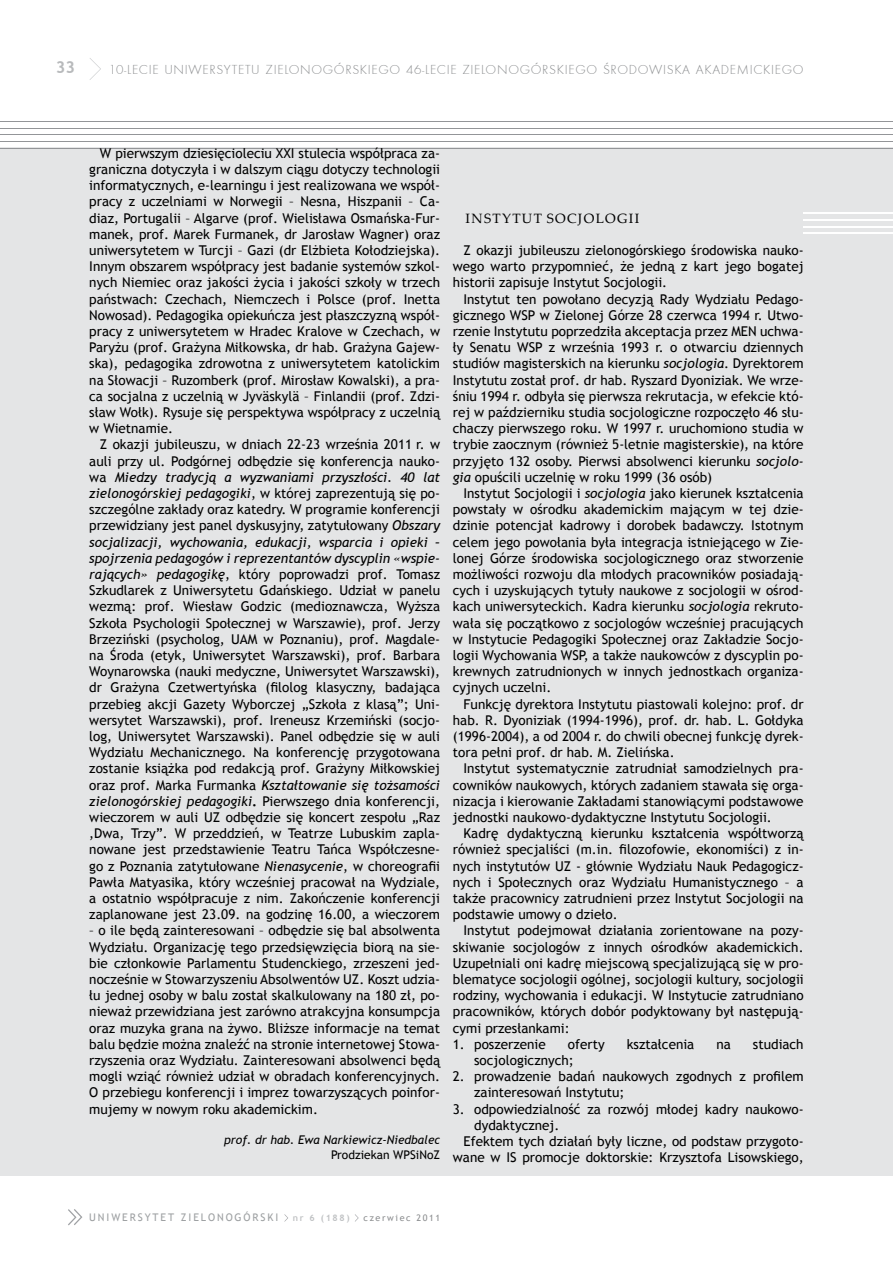
<style>
.page{position:relative;width:893px;height:1263px;background:#fff}
.page>*{position:absolute;margin:0;border:0;box-sizing:border-box;transform-origin:0 0}
.t1{font:700 16.5px "Trebuchet MS";color:#b8babc}
.t2{font:13.5px/16.2px "Trebuchet MS";color:#000;text-align:justify}
.t3{font:13.5px "Futura TEE Ligh";letter-spacing:.05em;color:#8a8c8e}
.t4{font:13.5px "Palatino Linotype";letter-spacing:.1em;color:#000}
.t5{font:italic 12px "Trebuchet MS";color:#000}
.t6{font:12px "Trebuchet MS";color:#000}
.t7{font:10.5px "Trebuchet MS";letter-spacing:.18em;color:#9da0a2}
.t8{font:9px "Trebuchet MS";letter-spacing:.18em;color:#8a8c8e}
.t9{font:700 9px "Trebuchet MS";color:#c0c2c4}
.s1{font-style:italic}
.s2{font-weight:700}
</style>
<div class="page">
<svg style="left:90px;top:58px;width:11px;height:22px"></svg>
<svg style="left:68px;top:1209px;width:14px;height:16px"></svg>
<svg style="left:355px;top:1214px;width:4px;height:8px"></svg>
<div style="left:0;top:148px;width:893px;height:1028px;background:#e4e5e6"></div>
<hr style="left:0;top:121px;width:893px;height:1px;background:#939598">
<hr style="left:0;top:128px;width:893px;height:1px;background:#939598">
<hr style="left:0;top:135px;width:893px;height:1px;background:#939598">
<hr style="left:0;top:141px;width:893px;height:1px;background:#939598">
<hr style="left:0;top:148px;width:893px;height:1px;background:#939598">
<hr style="left:803px;top:212px;width:90px;height:2px;background:#fff">
<hr style="left:803px;top:219px;width:90px;height:2px;background:#fff">
<hr style="left:803px;top:226px;width:90px;height:1px;background:#fff">
<hr style="left:803px;top:233px;width:90px;height:1px;background:#fff">
<p class="t1" style="left:56px;top:57px;width:21px">33</p>
<p class="t3" style="left:109px;top:61px;width:696px">10-LECIE UNIWERSYTETU ZIELONOGÓRSKIEGO 46-LECIE ZIELONOGÓRSKIEGO ŒRODOWISKA AKADEMICKIEGO</p>
<p class="t2" style="left:89px;top:145px;width:352px;text-indent:11px">W pierwszym dziesięcioleciu XXI stulecia współpraca za&shy;graniczna dotyczyła i w dalszym ciągu dotyczy technologii informatycznych, e-learningu i jest realizowana we współ&shy;pracy z uczelniami w Norwegii – Nesna, Hiszpanii – Ca&shy;diaz, Portugalii – Algarve (prof. Wielisława Osmańska-Fur&shy;manek, prof. Marek Furmanek, dr Jarosław Wagner) oraz uniwersytetem w Turcji – Gazi (dr Elżbieta Kołodziejska).<br>Innym obszarem współpracy jest badanie systemów szkol&shy;nych Niemiec oraz jakości życia i jakości szkoły w trzech państwach: Czechach, Niemczech i Polsce (prof. Inetta Nowosad). Pedagogika opiekuńcza jest płaszczyzną współ&shy;pracy z uniwersytetem w Hradec Kralove w Czechach, w Paryżu (prof. Grażyna Miłkowska, dr hab. Grażyna Gajew&shy;ska), pedagogika zdrowotna z uniwersytetem katolickim na Słowacji – Ruzomberk (prof. Mirosław Kowalski), a pra&shy;ca socjalna z uczelnią w Jyväskylä – Finlandii (prof. Zdzi&shy;sław Wołk). Rysuje się perspektywa współpracy z uczelnią w Wietnamie.</p>
<p class="t2" style="left:89px;top:437px;width:352px;text-indent:11px">Z okazji jubileuszu, w dniach 22-23 września 2011 r. w auli przy ul. Podgórnej odbędzie się konferencja nauko&shy;wa <span class="s1">Miedzy tradycją a wyzwaniami przyszłości. 40 lat zielonogórskiej pedagogiki</span>, w której zaprezentują się po&shy;szczególne zakłady oraz katedry. W programie konferencji przewidziany jest panel dyskusyjny, zatytułowany <span class="s1">Obszary socjalizacji, wychowania, edukacji, wsparcia i opieki – spojrzenia pedagogów i reprezentantów dyscyplin «wspie&shy;rających» pedagogikę</span>, który poprowadzi prof. Tomasz Szkudlarek z Uniwersytetu Gdańskiego. Udział w panelu wezmą: prof. Wiesław Godzic (medioznawcza, Wyższa Szkoła Psychologii Społecznej w Warszawie), prof. Jerzy Brzeziński (psycholog, UAM w Poznaniu), prof. Magdale&shy;na Środa (etyk, Uniwersytet Warszawski), prof. Barbara Woynarowska (nauki medyczne, Uniwersytet Warszawski), dr Grażyna Czetwertyńska (filolog klasyczny, badająca przebieg akcji Gazety Wyborczej „Szkoła z klasą”; Uni&shy;wersytet Warszawski), prof. Ireneusz Krzemiński (socjo&shy;log, Uniwersytet Warszawski). Panel odbędzie się w auli Wydziału Mechanicznego. Na konferencję przygotowana zostanie książka pod redakcją prof. Grażyny Miłkowskiej oraz prof. Marka Furmanka <span class="s1">Kształtowanie się tożsamości zielonogórskiej pedagogiki</span><span class="s2">.</span> Pierwszego dnia konferencji, wieczorem w auli UZ odbędzie się koncert zespołu „Raz ,Dwa, Trzy”. W przeddzień, w Teatrze Lubuskim zapla&shy;nowane jest przedstawienie Teatru Tańca Współczesne&shy;go z Poznania zatytułowane <span class="s1">Nienasycenie</span>, w choreografii Pawła Matyasika, który wcześniej pracował na Wydziale, a ostatnio współpracuje z nim. Zakończenie konferencji zaplanowane jest 23.09. na godzinę 16.00, a wieczorem</p>
<p class="t2" style="left:89px;top:923px;width:352px">– o ile będą zainteresowani – odbędzie się bal absolwenta Wydziału. Organizację tego przedsięwzięcia biorą na sie&shy;bie członkowie Parlamentu Studenckiego, zrzeszeni jed&shy;nocześnie w Stowarzyszeniu Absolwentów UZ. Koszt udzia&shy;łu jednej osoby w balu został skalkulowany na 180 zł, po&shy;nieważ przewidziana jest zarówno atrakcyjna konsumpcja oraz muzyka grana na żywo. Bliższe informacje na temat balu będzie można znaleźć na stronie internetowej Stowa&shy;rzyszenia oraz Wydziału. Zainteresowani absolwenci będą mogli wziąć również udział w obradach konferencyjnych.<br>O przebiegu konferencji i imprez towarzyszących poinfor&shy;mujemy w nowym roku akademickim.</p>
<p class="t5" style="left:224px;top:1133px;width:217px">prof. dr hab. Ewa Narkiewicz-Niedbalec</p>
<p class="t6" style="left:331px;top:1147px;width:110px">Prodziekan WPSiNoZ</p>
<p class="t4" style="left:466px;top:208px;width:175px">INSTYTUT SOCJOLOGII</p>
<p class="t2" style="left:453px;top:242px;width:352px;text-indent:11px">Z okazji jubileuszu zielonogórskiego środowiska nauko&shy;wego warto przypomnieć, że jedną z kart jego bogatej historii zapisuje Instytut Socjologii.</p>
<p class="t2" style="left:453px;top:291px;width:352px;text-indent:11px">Instytut ten powołano decyzją Rady Wydziału Pedago&shy;gicznego WSP w Zielonej Górze 28 czerwca 1994 r. Utwo&shy;rzenie Instytutu poprzedziła akceptacja przez MEN uchwa&shy;ły Senatu WSP z września 1993 r. o otwarciu dziennych studiów magisterskich na kierunku <span class="s1">socjologia</span>. Dyrektorem Instytutu został prof. dr hab. Ryszard Dyoniziak. We wrze&shy;śniu 1994 r. odbyła się pierwsza rekrutacja, w efekcie któ&shy;rej w październiku studia socjologiczne rozpoczęło 46 słu&shy;chaczy pierwszego roku. W 1997 r. uruchomiono studia w trybie zaocznym (również 5-letnie magisterskie), na które przyjęto 132 osoby. Pierwsi absolwenci kierunku <span class="s1">socjolo&shy;gia</span> opuścili uczelnię w roku 1999 (36 osób)</p>
<p class="t2" style="left:453px;top:485px;width:352px;text-indent:11px">Instytut Socjologii i <span class="s1">socjologia</span> jako kierunek kształcenia powstały w ośrodku akademickim mającym w tej dzie&shy;dzinie potencjał kadrowy i dorobek badawczy. Istotnym celem jego powołania była integracja istniejącego w Zie&shy;lonej Górze środowiska socjologicznego oraz stworzenie możliwości rozwoju dla młodych pracowników posiadają&shy;cych i uzyskujących tytuły naukowe z socjologii w ośrod&shy;kach uniwersyteckich. Kadra kierunku <span class="s1">socjologia</span> rekruto&shy;wała się początkowo z socjologów wcześniej pracujących w Instytucie Pedagogiki Społecznej oraz Zakładzie Socjo&shy;logii Wychowania WSP, a także naukowców z dyscyplin po&shy;krewnych zatrudnionych w innych jednostkach organiza&shy;cyjnych uczelni.</p>
<p class="t2" style="left:453px;top:696px;width:352px;text-indent:11px">Funkcję dyrektora Instytutu piastowali kolejno: prof. dr hab. R. Dyoniziak (1994-1996), prof. dr. hab. L. Gołdyka (1996-2004), a od 2004 r. do chwili obecnej funkcję dyrek&shy;tora pełni prof. dr hab. M. Zielińska.</p>
<p class="t2" style="left:453px;top:761px;width:352px;text-indent:11px">Instytut systematycznie zatrudniał samodzielnych pra&shy;cowników naukowych, których zadaniem stawała się orga&shy;nizacja i kierowanie Zakładami stanowiącymi podstawowe jednostki naukowo-dydaktyczne Instytutu Socjologii.</p>
<p class="t2" style="left:453px;top:825px;width:352px;text-indent:11px">Kadrę dydaktyczną kierunku kształcenia współtworzą również specjaliści (m.in. filozofowie, ekonomiści) z in&shy;nych instytutów UZ - głównie Wydziału Nauk Pedagogicz&shy;nych i Społecznych oraz Wydziału Humanistycznego – a także pracownicy zatrudnieni przez Instytut Socjologii na podstawie umowy o dzieło.</p>
<p class="t2" style="left:453px;top:923px;width:352px;text-indent:11px">Instytut podejmował działania zorientowane na pozy&shy;skiwanie socjologów z innych ośrodków akademickich.<br>Uzupełniali oni kadrę miejscową specjalizującą się w pro&shy;blematyce socjologii ogólnej, socjologii kultury, socjologii rodziny, wychowania i edukacji. W Instytucie zatrudniano pracowników, których dobór podyktowany był następują&shy;cymi przesłankami:</p>
<p class="t2" style="left:453px;top:1036px;width:94px">1. poszerzenie</p>
<p class="t2" style="left:568px;top:1036px;width:38px">oferty</p>
<p class="t2" style="left:627px;top:1036px;width:69px">kształcenia</p>
<p class="t2" style="left:716px;top:1036px;width:16px">na</p>
<p class="t2" style="left:753px;top:1036px;width:52px">studiach</p>
<p class="t2" style="left:474px;top:1052px;width:101px">socjologicznych;</p>
<p class="t2" style="left:474px;top:1068px;width:331px;text-indent:-21px">2. prowadzenie badań naukowych zgodnych z profilem zainteresowań Instytutu;</p>
<p class="t2" style="left:453px;top:1101px;width:352px">3. odpowiedzialność za rozwój młodej kadry naukowo-</p>
<p class="t2" style="left:474px;top:1117px;width:87px">dydaktycznej.</p>
<p class="t2" style="left:463px;top:1133px;width:342px">Efektem tych działań były liczne, od podstaw przygoto-</p>
<p class="t2" style="left:453px;top:1149px;width:352px">wane w IS promocje doktorskie: Krzysztofa Lisowskiego,</p>
<p class="t7" style="left:89px;top:1211px;width:191px">UNIWERSYTET ZIELONOGÓRSKI</p>
<p class="t9" style="left:293px;top:1212px;width:58px">nr 6 (188)</p>
<p class="t8" style="left:364px;top:1212px;width:78px">czerwiec 2011</p>
</div>
